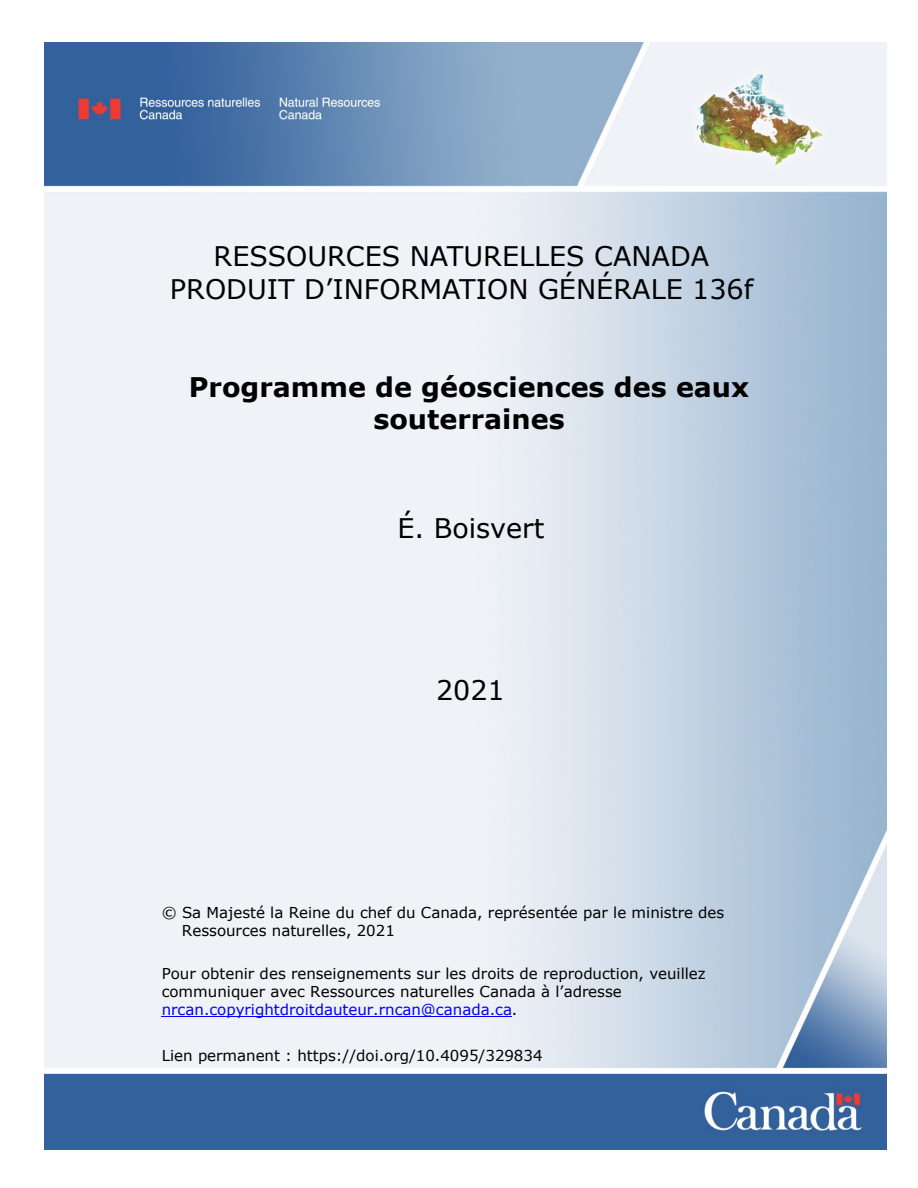
<style>
.page{position:relative;width:918px;height:1188px;background:#fff}
.page>*{position:absolute;margin:0;border:0;box-sizing:border-box;transform-origin:0 0}
.t1{font:27px/32.8px "Verdana";color:#000;text-align:center}
.t2{font:700 27px/32.8px "Verdana";color:#000;text-align:center}
.t3{font:15px/18.3px "Verdana";color:#000}
.s1{color:#00f}
</style>
<div class="page">
<img style="left:45px;top:42px;width:842px;height:1107px">
<hr style="left:162px;top:1016px;width:350px;height:1px;background:#00f">
<h1 class="t1" style="left:170px;top:240px;width:585px">RESSOURCES NATURELLES CANADA<br>PRODUIT D’INFORMATION GÉNÉRALE 136f</h1>
<h1 class="t2" style="left:189px;top:370px;width:562px">Programme de géosciences des eaux souterraines</h1>
<h1 class="t1" style="left:397px;top:511px;width:149px">É. Boisvert</h1>
<h1 class="t1" style="left:436px;top:673px;width:70px">2021</h1>
<p class="t3" style="left:182px;top:903px;width:544px;text-indent:-20px">© Sa Majesté la Reine du chef du Canada, représentée par le ministre des<br>Ressources naturelles, 2021</p>
<p class="t3" style="left:162px;top:964px;width:546px">Pour obtenir des renseignements sur les droits de reproduction, veuillez communiquer avec Ressources naturelles Canada à l’adresse <span class="s1">nrcan.copyrightdroitdauteur.rncan@canada.ca</span>.</p>
<p class="t3" style="left:162px;top:1046px;width:382px">Lien permanent : https://doi.org/10.4095/329834</p>
</div>
